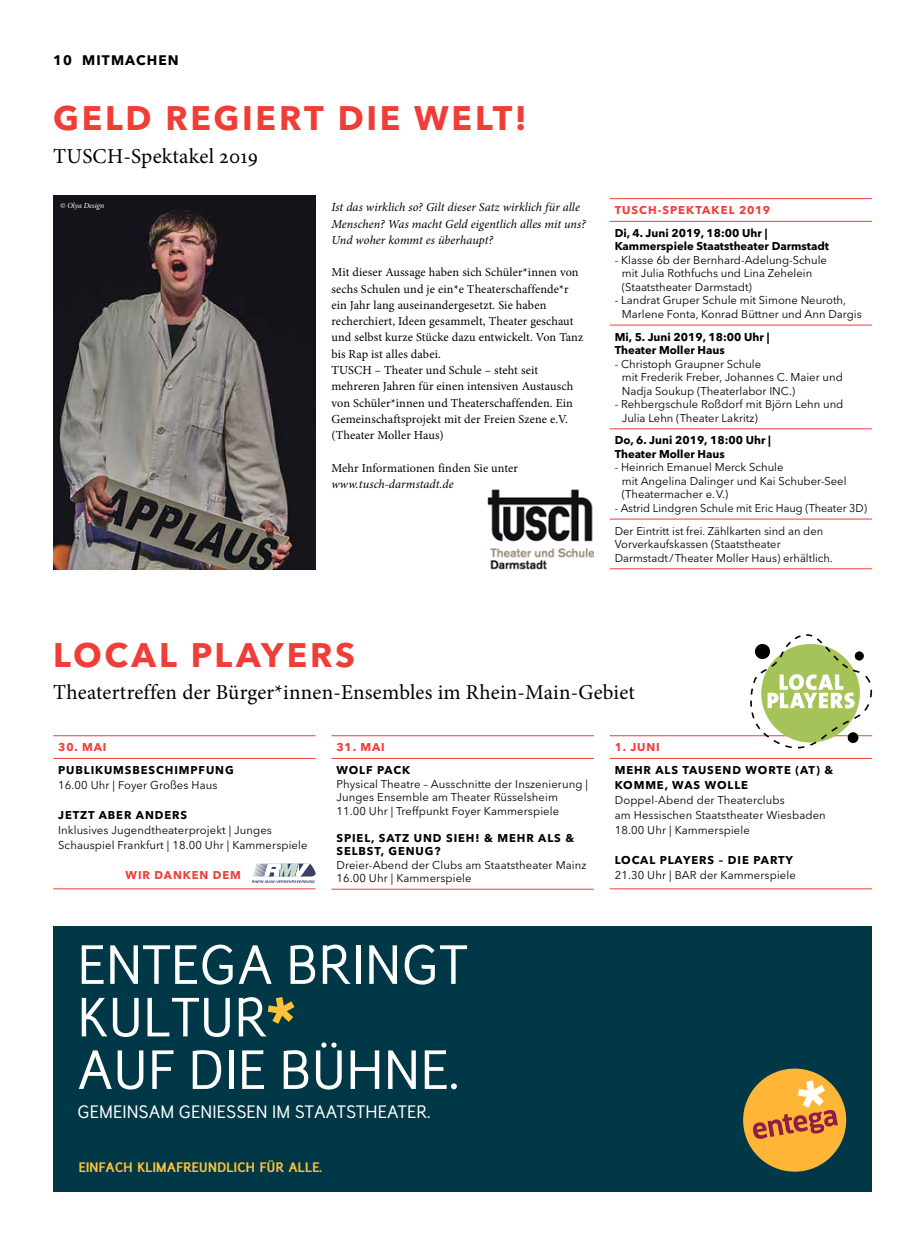
<style>
.page{position:relative;width:904px;height:1241px;background:#fff}
.page>*{position:absolute;margin:0;border:0;box-sizing:border-box;transform-origin:0 0}
.t1{font:50px/52.5px "Junction";letter-spacing:.01em;color:#fff}
.t2{font:700 33.75px "Avenir Next LT Pro";letter-spacing:.08em;color:#f13d37}
.t3{font:21.25px "Minion Pro";letter-spacing:.01em;color:#000}
.t4{font:16.25px "Junction";letter-spacing:.01em;color:#fff}
.t5{font:700 13.75px "Avenir Next LT Pro";letter-spacing:.08em;color:#000}
.t6{font:700 12.5px "Junction";letter-spacing:.02em;color:#ffc339}
.t7{font:12.25px/16.2px "Minion Pro";letter-spacing:.005em;color:#000}
.t8{font:italic 12.25px/16.2px "Minion Pro";color:#000}
.t9{font:11.25px/13.5px "Avenir Next LT Pro";color:#000}
.t10{font:700 11.25px/13.5px "Avenir Next LT Pro";color:#000}
.t11{font:700 11.25px/13.5px "Avenir Next LT Pro";letter-spacing:.08em;color:#000}
.t12{font:700 11.25px "Avenir Next LT Pro";letter-spacing:.08em;color:#f13d37}
.t13{font:700 11.25px "Avenir Next LT Pro";letter-spacing:.075em;color:#000}
.t14{font:italic 7.75px "Minion Pro";letter-spacing:-.005em;color:#fff}
</style>
<div class="page">
<hr style="left:609px;top:198px;width:263px;height:1px;background:#f13d37">
<hr style="left:609px;top:221px;width:263px;height:1px;background:#f13d37">
<hr style="left:609px;top:325px;width:263px;height:1px;background:#f13d37">
<hr style="left:609px;top:428px;width:263px;height:1px;background:#f13d37">
<hr style="left:609px;top:518px;width:263px;height:1px;background:#f13d37">
<hr style="left:609px;top:568px;width:263px;height:1px;background:#f13d37">
<div style="left:53px;top:926px;width:819px;height:265px;background:#003847"></div>
<div style="left:743px;top:1068px;width:103px;height:103px;background:#ffb637;border-radius:50%"></div>
<svg style="left:752px;top:1080px;width:85px;height:59px"></svg>
<svg style="left:268px;top:997px;width:26px;height:26px"></svg>
<img style="left:53px;top:195px;width:262px;height:374px">
<hr style="left:53px;top:735px;width:262px;height:1px;background:#f13d37">
<hr style="left:53px;top:758px;width:262px;height:1px;background:#f13d37">
<hr style="left:53px;top:888px;width:262px;height:1px;background:#f13d37">
<svg style="left:252px;top:863px;width:63px;height:19px"></svg>
<hr style="left:331px;top:735px;width:263px;height:1px;background:#f13d37">
<hr style="left:331px;top:758px;width:263px;height:1px;background:#f13d37">
<hr style="left:331px;top:888px;width:263px;height:1px;background:#f13d37">
<hr style="left:609px;top:735px;width:263px;height:1px;background:#f13d37">
<hr style="left:609px;top:758px;width:263px;height:1px;background:#f13d37">
<hr style="left:609px;top:888px;width:263px;height:1px;background:#f13d37">
<img style="left:487px;top:489px;width:107px;height:80px">
<svg style="left:750px;top:634px;width:122px;height:114px"></svg>
<p class="t5" style="left:53px;top:52px;width:127px">10 MITMACHEN</p>
<h2 class="t2" style="left:53px;top:97px;width:475px">GELD REGIERT DIE WELT!</h2>
<h3 class="t3" style="left:53px;top:141px;width:206px">TUSCH-Spektakel 2019</h3>
<p class="t8" style="left:331px;top:199px;width:256px">Ist das wirklich so? Gilt dieser Satz wirklich für alle<br>Menschen? Was macht Geld eigentlich alles mit uns?<br>Und woher kommt es überhaupt?</p>
<p class="t7" style="left:331px;top:264px;width:253px">Mit dieser Aussage haben sich Schüler*innen von sechs Schulen und je ein*e Theaterschaffende*r ein Jahr lang auseinandergesetzt. Sie haben recherchiert, Ideen gesammelt, Theater geschaut und selbst kurze Stücke dazu entwickelt. Von Tanz bis Rap ist alles dabei.<br>TUSCH – Theater und Schule – steht seit mehreren Jahren für einen intensiven Austausch von Schüler*innen und Theaterschaffenden. Ein Gemeinschaftsprojekt mit der Freien Szene e.V. (Theater Moller Haus)</p>
<p class="t7" style="left:331px;top:459px;width:188px">Mehr Informationen finden Sie unter</p>
<p class="t8" style="left:331px;top:475px;width:124px">www.tusch-darmstadt.de</p>
<p class="t14" style="left:60px;top:200px;width:45px">© Olya Design</p>
<p class="t12" style="left:614px;top:203px;width:157px">TUSCH-SPEKTAKEL 2019</p>
<p class="t10" style="left:614px;top:226px;width:216px">Di, 4. Juni 2019, 18:00 Uhr |<br>Kammerspiele Staatstheater Darmstadt</p>
<p class="t9" style="left:622px;top:253px;width:207px;text-indent:-7px">- Klasse 6b der Bernhard-Adelung-Schule mit Julia Rothfuchs und Lina Zehelein (Staatstheater Darmstadt)</p>
<p class="t9" style="left:622px;top:294px;width:241px;text-indent:-7px">- Landrat Gruper Schule mit Simone Neuroth,<br>Marlene Fonta, Konrad Büttner und Ann Dargis</p>
<p class="t10" style="left:614px;top:330px;width:156px">Mi, 5. Juni 2019, 18:00 Uhr |<br>Theater Moller Haus</p>
<p class="t9" style="left:622px;top:357px;width:222px;text-indent:-7px">- Christoph Graupner Schule<br>mit Frederik Freber, Johannes C. Maier und<br>Nadja Soukup (Theaterlabor INC.)</p>
<p class="t9" style="left:622px;top:397px;width:223px;text-indent:-7px">- Rehbergschule Roßdorf mit Björn Lehn und<br>Julia Lehn (Theater Lakritz)</p>
<p class="t10" style="left:614px;top:433px;width:158px">Do, 6. Juni 2019, 18:00 Uhr |<br>Theater Moller Haus</p>
<p class="t9" style="left:622px;top:460px;width:226px;text-indent:-7px">- Heinrich Emanuel Merck Schule<br>mit Angelina Dalinger und Kai Schuber-Seel (Theatermacher e.V.)</p>
<p class="t9" style="left:614px;top:496px;width:254px;line-height:22.6px">- Astrid Lindgren Schule mit Eric Haug (Theater 3D)<br>Der Eintritt ist frei. Zählkarten sind an den</p>
<p class="t9" style="left:614px;top:537px;width:220px">Vorverkaufskassen (Staatstheater<br>Darmstadt/Theater Moller Haus) erhältlich.</p>
<h2 class="t2" style="left:53px;top:634px;width:303px">LOCAL PLAYERS</h2>
<h3 class="t3" style="left:53px;top:678px;width:583px">Theatertreffen der Bürger*innen-Ensembles im Rhein-Main-Gebiet</h3>
<p class="t12" style="left:58px;top:740px;width:50px">30. MAI</p>
<p class="t11" style="left:58px;top:763px;width:177px">PUBLIKUMSBESCHIMPFUNG</p>
<p class="t9" style="left:58px;top:778px;width:161px">16.00 Uhr | Foyer Großes Haus</p>
<p class="t11" style="left:58px;top:808px;width:130px">JETZT ABER ANDERS</p>
<p class="t9" style="left:58px;top:822px;width:251px;line-height:15px">Inklusives Jugendtheaterprojekt | Junges<br>Schauspiel Frankfurt | 18.00 Uhr | Kammerspiele</p>
<p class="t12" style="left:126px;top:868px;width:117px">WIR DANKEN DEM</p>
<p class="t12" style="left:336px;top:740px;width:50px">31. MAI</p>
<p class="t13" style="left:336px;top:763px;width:75px">WOLF PACK</p>
<p class="t9" style="left:336px;top:776px;width:253px">Physical Theatre – Ausschnitte der Inszenierung |<br>Junges Ensemble am Theater Rüsselsheim<br>11.00 Uhr | Treffpunkt Foyer Kammerspiele</p>
<p class="t11" style="left:336px;top:830px;width:239px">SPIEL, SATZ UND SIEH! &amp; MEHR ALS &amp;<br>SELBST, GENUG?</p>
<p class="t9" style="left:336px;top:857px;width:251px">Dreier-Abend der Clubs am Staatstheater Mainz<br>16.00 Uhr | Kammerspiele</p>
<p class="t12" style="left:614px;top:740px;width:47px">1. JUNI</p>
<p class="t11" style="left:614px;top:762px;width:220px;line-height:15px">MEHR ALS TAUSEND WORTE (AT) &amp;<br>KOMME, WAS WOLLE</p>
<p class="t9" style="left:614px;top:792px;width:212px;line-height:15px">Doppel-Abend der Theaterclubs<br>am Hessischen Staatstheater Wiesbaden<br>18.00 Uhr | Kammerspiele</p>
<p class="t11" style="left:614px;top:853px;width:180px">LOCAL PLAYERS – DIE PARTY</p>
<p class="t9" style="left:614px;top:868px;width:183px">21.30 Uhr | BAR der Kammerspiele</p>
<h1 class="t1" style="left:77px;top:939px;width:391px">ENTEGA BRINGT<br>KULTUR<br>AUF DIE BÜHNE.</h1>
<h3 class="t4" style="left:77px;top:1101px;width:355px">GEMEINSAM GENIESSEN IM STAATSTHEATER.</h3>
<p class="t6" style="left:79px;top:1159px;width:245px">EINFACH KLIMAFREUNDLICH FÜR ALLE.</p>
</div>
